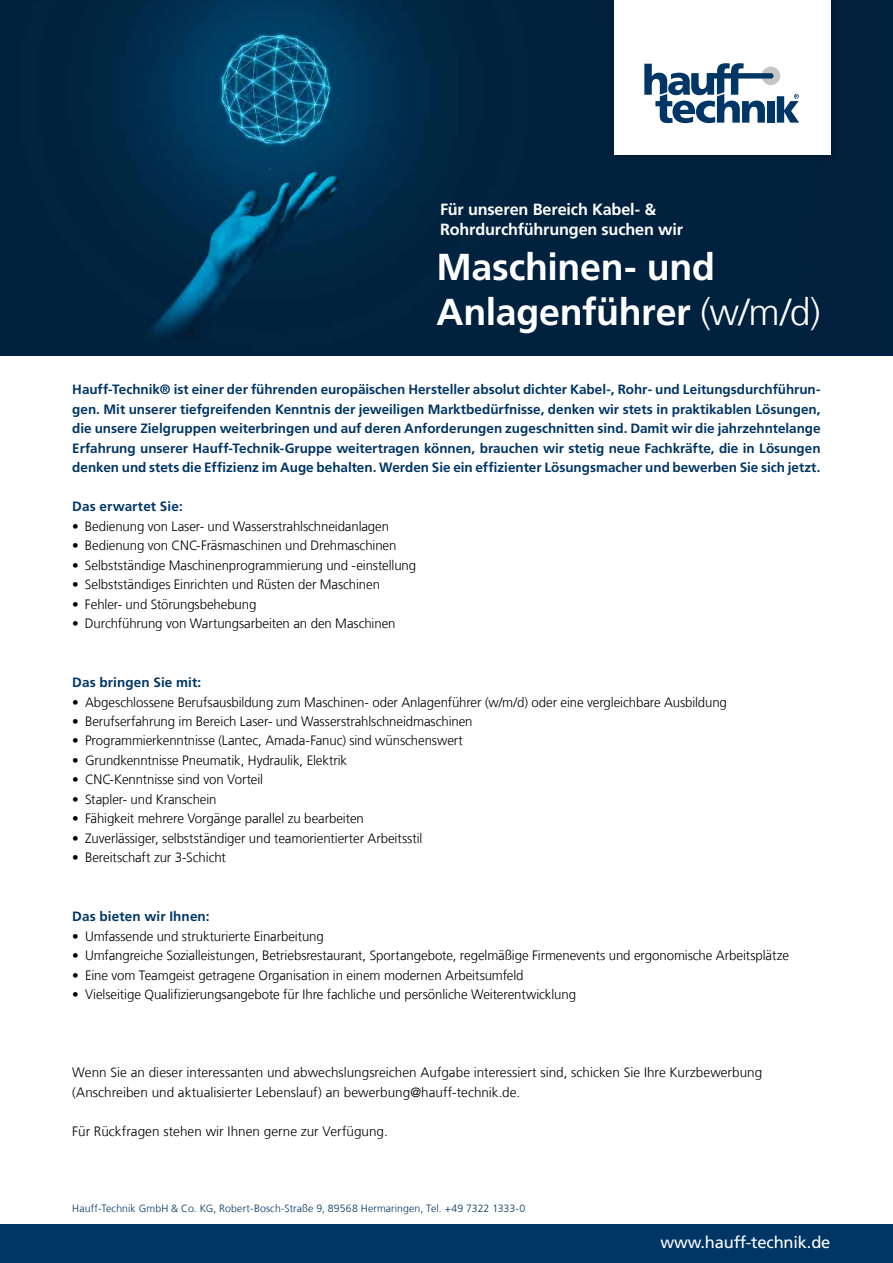
<style>
.page{position:relative;width:893px;height:1263px;background:#fff}
.page>*{position:absolute;margin:0;border:0;box-sizing:border-box;transform-origin:0 0}
.t1{font:700 37.5px/45px "Frutigerfor Hauff";letter-spacing:-.005em;color:#fff}
.t2{font:16.5px "Frutigerfor Hauff";letter-spacing:-.01em;color:#fff}
.t3{font:700 16.2px/19.5px "Frutigerfor Hauff";letter-spacing:-.01em;color:#fff}
.t4{font:300 13.5px/19.5px "Frutigerfor Hauff";letter-spacing:-.005em;color:#000}
.t5{font:700 13.5px/19.5px "Frutigerfor Hauff";letter-spacing:.005em;color:#003665;text-align:justify}
.t6{font:300 10.5px "Frutigerfor Hauff";letter-spacing:.01em;color:#003665}
.s1{font-weight:300}
</style>
<div class="page">
<img style="left:0;top:0;width:893px;height:355px">
<div style="left:608px;top:0;width:233px;height:164px;background:#000;opacity:.25"></div>
<div style="left:614px;top:0;width:216px;height:154px;background:#fff"></div>
<svg style="left:644px;top:63px;width:155px;height:60px"></svg>
<div style="left:0;top:1225px;width:893px;height:38px;background:#003665"></div>
<p class="t3" style="left:440px;top:200px;width:244px">Für unseren Bereich Kabel- &amp;<br>Rohrdurchführungen suchen wir</p>
<h1 class="t1" style="left:436px;top:244px;width:386px">Maschinen- und<br>Anlagenführer <span class="s1">(w/m/d)</span></h1>
<p class="t5" style="left:72px;top:380px;width:750px">Hauff-Technik® ist einer der führenden europäischen Hersteller absolut dichter Kabel-, Rohr- und Leitungsdurchführun&shy;gen. Mit unserer tiefgreifenden Kenntnis der jeweiligen Marktbedürfnisse, denken wir stets in praktikablen Lösungen, die unsere Zielgruppen weiterbringen und auf deren Anforderungen zugeschnitten sind. Damit wir die jahrzehntelange Erfahrung unserer Hauff-Technik-Gruppe weitertragen können, brauchen wir stetig neue Fachkräfte, die in Lösungen denken und stets die Effizienz im Auge behalten. Werden Sie ein effizienter Lösungsmacher und bewerben Sie sich jetzt.</p>
<p class="t5" style="left:72px;top:497px;width:112px">Das erwartet Sie:</p>
<p class="t4" style="left:72px;top:516px;width:318px">• Bedienung von Laser- und Wasserstrahlschneidanlagen</p>
<p class="t4" style="left:72px;top:536px;width:326px">• Bedienung von CNC-Fräsmaschinen und Drehmaschinen</p>
<p class="t4" style="left:72px;top:555px;width:345px">• Selbstständige Maschinenprogrammierung und -einstellung</p>
<p class="t4" style="left:72px;top:575px;width:309px">• Selbstständiges Einrichten und Rüsten der Maschinen</p>
<p class="t4" style="left:72px;top:594px;width:186px">• Fehler- und Störungsbehebung</p>
<p class="t4" style="left:72px;top:614px;width:325px">• Durchführung von Wartungsarbeiten an den Maschinen</p>
<p class="t5" style="left:72px;top:672px;width:131px">Das bringen Sie mit:</p>
<p class="t4" style="left:72px;top:692px;width:656px">• Abgeschlossene Berufsausbildung zum Maschinen- oder Anlagenführer (w/m/d) oder eine vergleichbare Ausbildung</p>
<p class="t4" style="left:72px;top:711px;width:402px">• Berufserfahrung im Bereich Laser- und Wasserstrahlschneidmaschinen</p>
<p class="t4" style="left:72px;top:731px;width:392px">• Programmierkenntnisse (Lantec, Amada-Fanuc) sind wünschenswert</p>
<p class="t4" style="left:72px;top:750px;width:276px">• Grundkenntnisse Pneumatik, Hydraulik, Elektrik</p>
<p class="t4" style="left:72px;top:770px;width:192px">• CNC-Kenntnisse sind von Vorteil</p>
<p class="t4" style="left:72px;top:789px;width:146px">• Stapler- und Kranschein</p>
<p class="t4" style="left:72px;top:809px;width:293px">• Fähigkeit mehrere Vorgänge parallel zu bearbeiten</p>
<p class="t4" style="left:72px;top:828px;width:352px">• Zuverlässiger, selbstständiger und teamorientierter Arbeitsstil</p>
<p class="t4" style="left:72px;top:848px;width:155px">• Bereitschaft zur 3-Schicht</p>
<p class="t5" style="left:72px;top:906px;width:139px">Das bieten wir Ihnen:</p>
<p class="t4" style="left:72px;top:926px;width:253px">• Umfassende und strukturierte Einarbeitung</p>
<p class="t4" style="left:72px;top:945px;width:718px">• Umfangreiche Sozialleistungen, Betriebsrestaurant, Sportangebote, regelmäßige Firmenevents und ergonomische Arbeitsplätze</p>
<p class="t4" style="left:72px;top:965px;width:453px">• Eine vom Teamgeist getragene Organisation in einem modernen Arbeitsumfeld</p>
<p class="t4" style="left:72px;top:984px;width:505px">• Vielseitige Qualifizierungsangebote für Ihre fachliche und persönliche Weiterentwicklung</p>
<p class="t4" style="left:72px;top:1062px;width:691px">Wenn Sie an dieser interessanten und abwechslungsreichen Aufgabe interessiert sind, schicken Sie Ihre Kurzbewerbung (Anschreiben und aktualisierter Lebenslauf) an bewerbung@hauff-technik.de.</p>
<p class="t4" style="left:72px;top:1121px;width:317px">Für Rückfragen stehen wir Ihnen gerne zur Verfügung.</p>
<p class="t6" style="left:72px;top:1202px;width:455px">Hauff-Technik GmbH &amp; Co. KG, Robert-Bosch-Straße 9, 89568 Hermaringen, Tel. +49 7322 1333-0</p>
<p class="t2" style="left:661px;top:1232px;width:171px">www.hauff-technik.de</p>
</div>
